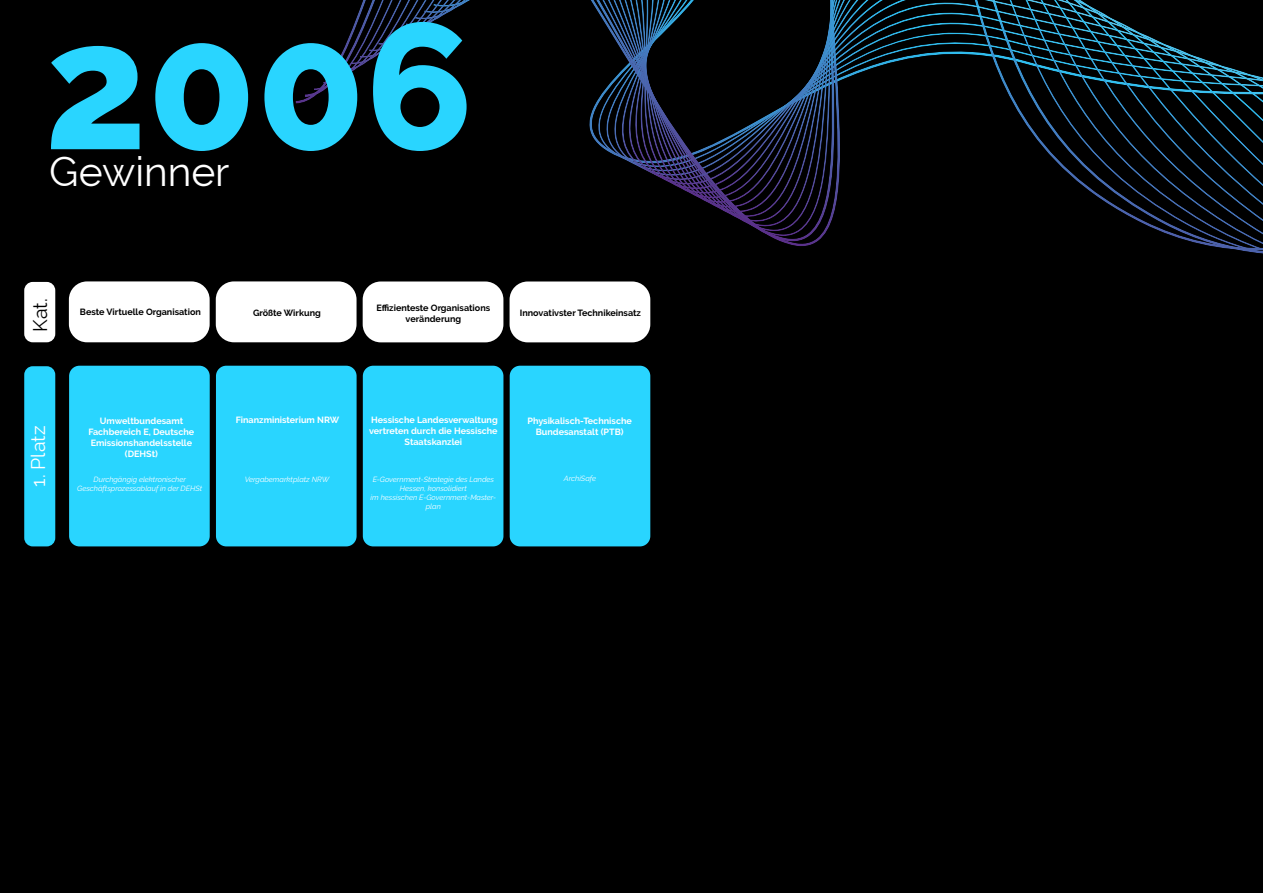
<style>
.page{position:relative;width:1263px;height:893px;background:#000}
.page>*{position:absolute;margin:0;border:0;box-sizing:border-box;transform-origin:0 0}
.t1{font:800 177.75px "Raleway";color:#29d5ff}
.t2{font:40.8px "Raleway";color:#fff}
.t3{font:19.5px "Raleway";color:#fff}
.t4{font:19.5px "Raleway";color:#000}
.t5{font:700 9px/10.8px "Raleway";color:#fff;text-align:center}
.t6{font:700 9px/10.8px "Raleway";color:#000;text-align:center}
.t7{font:italic 7.5px/9px "Raleway";color:#fff;text-align:center}
</style>
<div class="page">
<div style="left:69px;top:281px;width:141px;height:61px;background:#fff;border-radius:18px"></div>
<div style="left:216px;top:281px;width:140px;height:61px;background:#fff;border-radius:18px"></div>
<div style="left:363px;top:281px;width:140px;height:61px;background:#fff;border-radius:18px"></div>
<div style="left:510px;top:281px;width:140px;height:61px;background:#fff;border-radius:18px"></div>
<div style="left:69px;top:366px;width:141px;height:180px;background:#29d5ff;border-radius:10px"></div>
<div style="left:216px;top:366px;width:141px;height:180px;background:#29d5ff;border-radius:10px"></div>
<div style="left:363px;top:366px;width:140px;height:180px;background:#29d5ff;border-radius:10px"></div>
<div style="left:510px;top:366px;width:140px;height:180px;background:#29d5ff;border-radius:10px"></div>
<div style="left:24px;top:366px;width:31px;height:180px;background:#29d5ff;border-radius:9px"></div>
<div style="left:24px;top:282px;width:31px;height:60px;background:#fff;border-radius:9px"></div>
<svg style="left:323px;top:0;width:940px;height:251px"></svg>
<svg style="left:387px;top:0;width:876px;height:214px"></svg>
<h1 class="t1" style="left:44px;top:19px;width:431px">2006</h1>
<h2 class="t2" style="left:49px;top:156px;width:182px">Gewinner</h2>
<h3 class="t4" style="left:33px;top:332px;width:35px;rotate:-90deg">Kat.</h3>
<p class="t6" style="left:80px;top:307px;width:122px">Beste Virtuelle Organisation</p>
<p class="t6" style="left:253px;top:308px;width:69px">Größte Wirkung</p>
<p class="t6" style="left:376px;top:302px;width:115px">Effizienteste Organisations veränderung</p>
<p class="t6" style="left:520px;top:308px;width:123px">Innovativster Technikeinsatz</p>
<h3 class="t3" style="left:31px;top:487px;width:62px;rotate:-90deg">1. Platz</h3>
<p class="t5" style="left:89px;top:416px;width:107px">Umweltbundesamt<br>Fachbereich E, Deutsche<br>Emissionshandelsstelle (DEHSt)</p>
<p class="t5" style="left:236px;top:415px;width:105px">Finanzministerium NRW</p>
<p class="t5" style="left:369px;top:415px;width:130px">Hessische Landesverwaltung vertreten durch die Hessische<br>Staatskanzlei</p>
<p class="t5" style="left:527px;top:415px;width:106px">Physikalisch-Technische<br>Bundesanstalt (PTB)</p>
<p class="t7" style="left:77px;top:474px;width:126px">Durchgängig elektronischer<br>Geschäftsprozessablauf in der DEHSt</p>
<p class="t7" style="left:245px;top:474px;width:86px">Vergabemarktplatz NRW</p>
<p class="t7" style="left:371px;top:475px;width:127px">E-Government-Strategie des Landes<br>Hessen, konsolidiert<br>im hessischen E-Government-Master&shy;plan</p>
<p class="t7" style="left:564px;top:474px;width:34px">ArchiSafe</p>
</div>
